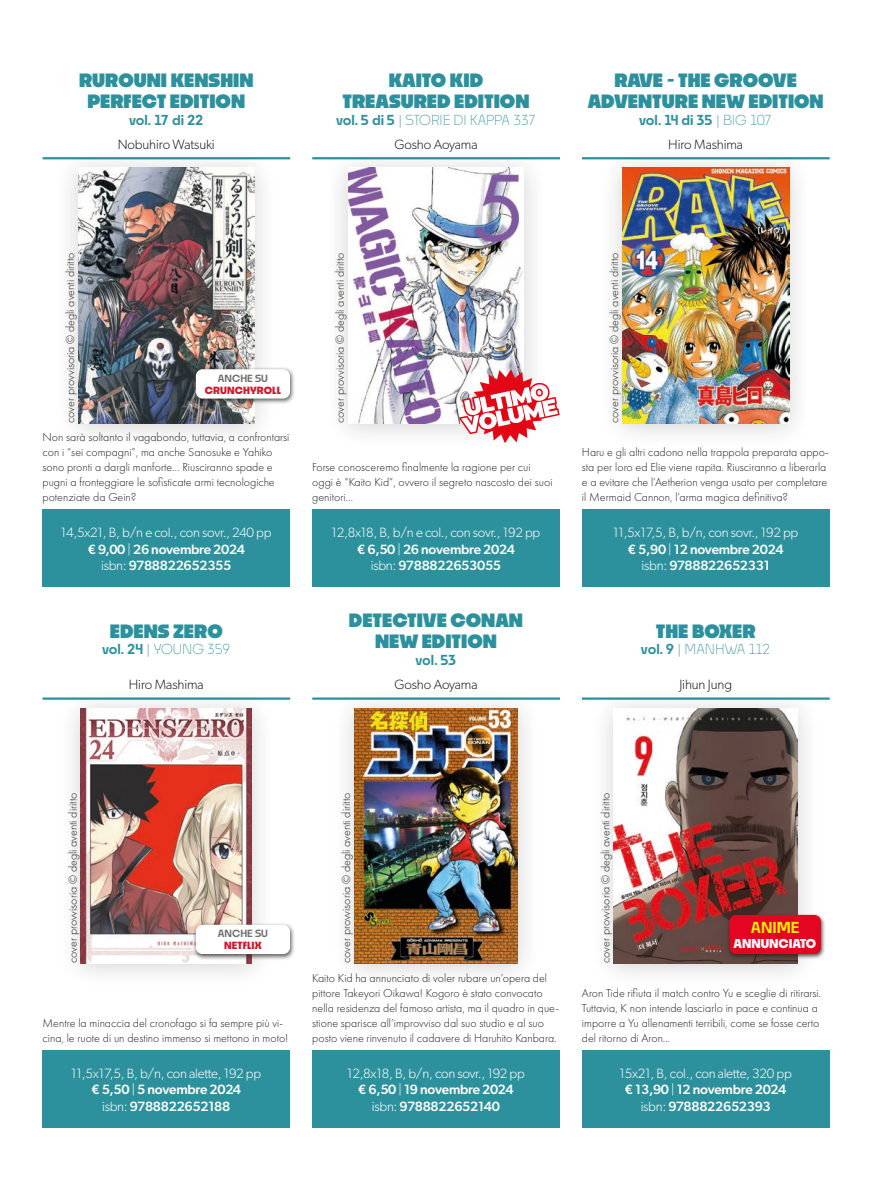
<style>
.page{position:relative;width:872px;height:1191px;background:#fff}
.page>*{position:absolute;margin:0;border:0;box-sizing:border-box;transform-origin:0 0}
.t1{font:900 18px/21px "Noka";color:#2d919d;text-align:center}
.t2{font:600 14.85px "Noka";color:#ffed00}
.t3{font:500 13.5px/16.5px "Gibson";letter-spacing:-.02em;color:#fff;text-align:center}
.t4{font:300 13.5px "Gibson";letter-spacing:-.02em;color:#fff}
.t5{font:300 13.5px "Gibson";letter-spacing:-.01em;color:#1d1d1b}
.t6{font:300 13.5px "Noka";color:#2d919d}
.t7{font:600 13.5px "Noka";letter-spacing:-.02em;color:#2d919d}
.t8{font:300 12px/15px "Futura PT";color:#1d1d1b}
.t9{font:700 12px "Noka";color:#fff}
.t10{font:700 9.75px "Noka";letter-spacing:.01em;color:#ce162c}
.t11{font:600 9.75px "Noka";color:#70706f}
.s1{font-weight:600}
.s2{font-weight:300}
</style>
<div class="page">
<hr style="left:43px;top:697px;width:247px;height:2px;background:#2b919d">
<hr style="left:43px;top:157px;width:247px;height:2px;background:#2b919d">
<hr style="left:312px;top:697px;width:248px;height:2px;background:#2b919d">
<hr style="left:312px;top:157px;width:248px;height:2px;background:#2b919d">
<hr style="left:582px;top:697px;width:247px;height:2px;background:#2b919d">
<hr style="left:582px;top:157px;width:247px;height:2px;background:#2b919d">
<div style="left:43px;top:1050px;width:247px;height:77px;background:#2d919d"></div>
<div style="left:43px;top:510px;width:247px;height:77px;background:#2d919d"></div>
<div style="left:312px;top:1050px;width:248px;height:77px;background:#2d919d"></div>
<div style="left:312px;top:510px;width:248px;height:77px;background:#2d919d"></div>
<div style="left:582px;top:1050px;width:247px;height:77px;background:#2d919d"></div>
<div style="left:582px;top:510px;width:247px;height:77px;background:#2d919d"></div>
<div style="left:57px;top:686px;width:218px;height:303px;background:#1d1d1b;opacity:.2"></div>
<img style="left:81px;top:708px;width:171px;height:255px">
<div style="left:54px;top:146px;width:224px;height:303px;background:#1d1d1b;opacity:.2"></div>
<img style="left:78px;top:168px;width:176px;height:255px">
<div style="left:330px;top:686px;width:211px;height:303px;background:#1d1d1b;opacity:.2"></div>
<img style="left:354px;top:708px;width:163px;height:255px">
<div style="left:324px;top:146px;width:224px;height:303px;background:#1d1d1b;opacity:.2"></div>
<img style="left:348px;top:168px;width:176px;height:255px">
<div style="left:590px;top:686px;width:231px;height:303px;background:#1d1d1b;opacity:.2"></div>
<img style="left:614px;top:708px;width:183px;height:255px">
<div style="left:598px;top:146px;width:215px;height:303px;background:#1d1d1b;opacity:.2"></div>
<img style="left:622px;top:168px;width:167px;height:255px">
<div style="left:192px;top:366px;width:103px;height:39px;background:#1d1d1b;opacity:.75"></div>
<div style="left:196px;top:369px;width:94px;height:29px;background:#fff;border-radius:7px"></div>
<div style="left:192px;top:922px;width:103px;height:38px;background:#1d1d1b;opacity:.75"></div>
<div style="left:196px;top:924px;width:94px;height:30px;background:#fff;border-radius:7px"></div>
<div style="left:726px;top:912px;width:100px;height:47px;background:#1d1d1b;opacity:.75"></div>
<div style="left:729px;top:915px;width:92px;height:39px;background:#e40522;border-radius:7px"></div>
<svg style="left:458px;top:369px;width:102px;height:74px"></svg>
<p class="t1" style="left:79px;top:69px;width:176px">RUROUNI KENSHIN<br>PERFECT EDITION</p>
<p class="t7" style="left:129px;top:111px;width:76px">vol. 17 di 22</p>
<p class="t5" style="left:118px;top:136px;width:98px">Nobuhiro Watsuki</p>
<p class="t1" style="left:342px;top:69px;width:188px">KAITO KID<br>TREASURED EDITION</p>
<p class="t6" style="left:336px;top:111px;width:201px"><span class="s1">vol. 5 di 5</span> | STORIE DI KAPPA 337</p>
<p class="t5" style="left:394px;top:136px;width:85px">Gosho Aoyama</p>
<p class="t1" style="left:587px;top:69px;width:237px">RAVE - THE GROOVE<br>ADVENTURE NEW EDITION</p>
<p class="t7" style="left:639px;top:111px;width:134px">vol. 14 di 35 <span class="s2">| BIG 107</span></p>
<p class="t5" style="left:668px;top:136px;width:76px">Hiro Mashima</p>
<p class="t8" style="left:63px;top:423px;width:172px;rotate:-90deg">cover provvisoria © degli aventi diritto</p>
<p class="t11" style="left:218px;top:372px;width:51px">ANCHE SU</p>
<p class="t10" style="left:205px;top:384px;width:78px">CRUNCHYROLL</p>
<p class="t8" style="left:43px;top:430px;width:248px">Non sarà soltanto il vagabondo, tuttavia, a confrontarsi con i “sei compagni”, ma anche Sanosuke e Yahiko sono pronti a dargli manforte… Riusciranno spade e pugni a fronteggiare le sofisticate armi tecnologiche potenziate da Gein?</p>
<p class="t4" style="left:61px;top:524px;width:212px">14,5x21, B, b/n e col., con sovr., 240 pp</p>
<p class="t3" style="left:88px;top:540px;width:159px">€ 9,00 <span class="s2">|</span> 26 novembre 2024 <span class="s2">isbn:</span> 9788822652355</p>
<p class="t1" style="left:110px;top:620px;width:114px">EDENS ZERO</p>
<p class="t6" style="left:102px;top:641px;width:130px"><span class="s1">vol. 24</span> | YOUNG 359</p>
<p class="t5" style="left:129px;top:676px;width:76px">Hiro Mashima</p>
<p class="t8" style="left:332px;top:423px;width:172px;rotate:-90deg">cover provvisoria © degli aventi diritto</p>
<p class="t8" style="left:312px;top:460px;width:242px">Forse conosceremo finalmente la ragione per cui oggi è “Kaito Kid”, ovvero il segreto nascosto dei suoi genitori…</p>
<p class="t4" style="left:331px;top:524px;width:210px">12,8x18, B, b/n e col., con sovr., 192 pp</p>
<p class="t3" style="left:357px;top:540px;width:159px">€ 6,50 <span class="s2">|</span> 26 novembre 2024 <span class="s2">isbn:</span> 9788822653055</p>
<p class="t1" style="left:349px;top:610px;width:176px">DETECTIVE CONAN<br>NEW EDITION</p>
<p class="t7" style="left:415px;top:651px;width:42px">vol. 53</p>
<p class="t5" style="left:394px;top:676px;width:85px">Gosho Aoyama</p>
<p class="t8" style="left:606px;top:423px;width:172px;rotate:-90deg">cover provvisoria © degli aventi diritto</p>
<p class="t8" style="left:582px;top:445px;width:248px">Haru e gli altri cadono nella trappola preparata appo&shy;sta per loro ed Elie viene rapita. Riusciranno a liberarla e a evitare che l’Aetherion venga usato per completare il Mermaid Cannon, l’arma magica definitiva?</p>
<p class="t4" style="left:613px;top:524px;width:187px">11,5x17,5, B, b/n, con sovr., 192 pp</p>
<p class="t3" style="left:628px;top:540px;width:157px">€ 5,90 <span class="s2">|</span> 12 novembre 2024 <span class="s2">isbn:</span> 9788822652331</p>
<p class="t1" style="left:656px;top:620px;width:101px">THE BOXER</p>
<p class="t6" style="left:641px;top:641px;width:131px"><span class="s1">vol. 9</span> | MANHWA 112</p>
<p class="t5" style="left:679px;top:676px;width:54px">Jihun Jung</p>
<p class="t8" style="left:65px;top:963px;width:172px;rotate:-90deg">cover provvisoria © degli aventi diritto</p>
<p class="t11" style="left:218px;top:927px;width:51px">ANCHE SU</p>
<p class="t10" style="left:224px;top:939px;width:39px">NETFLIX</p>
<p class="t8" style="left:43px;top:1015px;width:247px">Mentre la minaccia del cronofago si fa sempre più vi&shy;cina, le ruote di un destino immenso si mettono in moto!</p>
<p class="t4" style="left:71px;top:1064px;width:191px">11,5x17,5, B, b/n, con alette, 192 pp</p>
<p class="t3" style="left:91px;top:1081px;width:151px">€ 5,50 <span class="s2">|</span> 5 novembre 2024 <span class="s2">isbn:</span> 9788822652188</p>
<p class="t8" style="left:339px;top:963px;width:172px;rotate:-90deg">cover provvisoria © degli aventi diritto</p>
<p class="t8" style="left:312px;top:970px;width:248px">Kaito Kid ha annunciato di voler rubare un’opera del pittore Takeyori Oikawa! Kogoro è stato convocato nella residenza del famoso artista, ma il quadro in que&shy;stione sparisce all’improvviso dal suo studio e al suo posto viene rinvenuto il cadavere di Haruhito Kanbara.</p>
<p class="t4" style="left:347px;top:1064px;width:179px">12,8x18, B, b/n, con sovr., 192 pp</p>
<p class="t3" style="left:358px;top:1081px;width:157px">€ 6,50 <span class="s2">|</span> 19 novembre 2024 <span class="s2">isbn:</span> 9788822652140</p>
<p class="t8" style="left:598px;top:963px;width:172px;rotate:-90deg">cover provvisoria © degli aventi diritto</p>
<p class="t2" style="left:751px;top:917px;width:50px">ANIME</p>
<p class="t9" style="left:733px;top:936px;width:84px">ANNUNCIATO</p>
<p class="t8" style="left:582px;top:985px;width:240px">Aron Tide rifiuta il match contro Yu e sceglie di ritirarsi.<br>Tuttavia, K non intende lasciarlo in pace e continua a imporre a Yu allenamenti terribili, come se fosse certo del ritorno di Aron...</p>
<p class="t4" style="left:619px;top:1064px;width:174px">15x21, B, col., con alette, 320 pp</p>
<p class="t3" style="left:625px;top:1081px;width:163px">€ 13,90 <span class="s2">|</span> 12 novembre 2024 <span class="s2">isbn:</span> 9788822652393</p>
</div>
